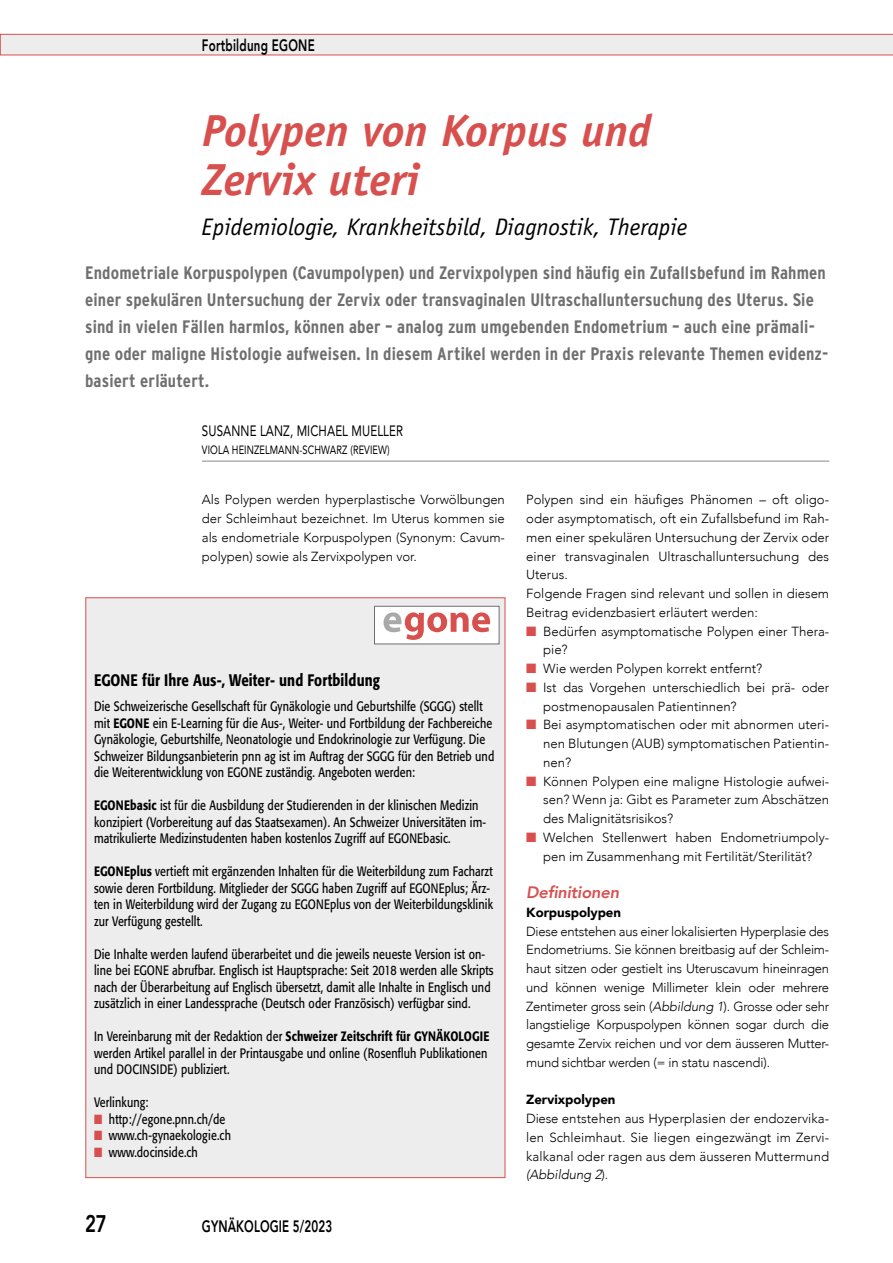
<style>
.page{position:relative;width:893px;height:1263px;background:#fff}
.page>*{position:absolute;margin:0;border:0;box-sizing:border-box;transform-origin:0 0}
.t1{font:italic 700 45px/49.5px "Officina Sans";color:#d8504e}
.t2{font:italic 24px "Officina Sans";color:#000}
.t3{font:800 24px "Avenir";color:#000;scale:.77 1}
.t4{font:700 condensed 18px/27px "Interstate";letter-spacing:.01em;color:#706f6f}
.t5{font:500 16.5px "Formata";letter-spacing:.01em;color:#000;scale:.8 1}
.t6{font:800 16.5px "Avenir";letter-spacing:.02em;color:#000;scale:.7 1}
.t7{font:italic 800 16.5px "Avenir";letter-spacing:-.01em;color:#d8504e}
.t8{font:15px "Avenir";letter-spacing:.01em;color:#000;scale:.77 1}
.t9{font:13.5px/16.5px "Formata";letter-spacing:.01em;color:#000;scale:.8 1}
.t10{font:300 13.2px/18.8px "Avenir";letter-spacing:-.005em;color:#000;text-align:justify}
.t11{font:900 13.2px "Avenir";letter-spacing:-.005em;color:#000}
.t12{font:12px "Avenir";letter-spacing:.01em;color:#000;scale:.77 1}
.s1{color:#d8504e}
.s2{font-style:italic}
.s3{font-weight:500}
</style>
<div class="page">
<svg style="left:0;top:34px;width:893px;height:21px"></svg>
<hr style="left:202px;top:461px;width:627px;height:1px;background:#878787">
<div style="left:85px;top:597px;width:420px;height:581px;background:#ededed;border:1px solid #d8504e"></div>
<div style="left:374px;top:606px;width:125px;height:38px;background:#fff"></div>
<svg style="left:383px;top:612px;width:107px;height:28px"></svg>
<div style="left:374px;top:606px;width:125px;height:38px;border:1px solid #706f6f"></div>
<p class="t6" style="left:202px;top:32px;width:163px">Fortbildung EGONE</p>
<h1 class="t1" style="left:202px;top:106px;width:451px">Polypen von Korpus und<br>Zervix uteri</h1>
<h2 class="t2" style="left:202px;top:213px;width:487px">Epidemiologie, Krankheitsbild, Diagnostik, Therapie</h2>
<p class="t4" style="left:85px;top:259px;width:745px">Endometriale Korpuspolypen (Cavumpolypen) und Zervixpolypen sind häufig ein Zufallsbefund im Rahmen einer spekulären Untersuchung der Zervix oder transvaginalen Ultraschalluntersuchung des Uterus. Sie sind in vielen Fällen harmlos, können aber – analog zum umgebenden Endometrium – auch eine prämali&shy;gne oder maligne Histologie aufweisen. In diesem Artikel werden in der Praxis relevante Themen evidenz&shy;basiert erläutert.</p>
<p class="t8" style="left:202px;top:418px;width:263px">SUSANNE LANZ, MICHAEL MUELLER</p>
<p class="t12" style="left:202px;top:441px;width:245px">VIOLA HEINZELMANN-SCHWARZ (REVIEW)</p>
<p class="t10" style="left:202px;top:490px;width:304px">Als Polypen werden hyperplastische Vorwölbungen der Schleimhaut bezeichnet. Im Uterus kommen sie als endometriale Korpuspolypen (Synonym: Cavum&shy;polypen) sowie als Zervixpolypen vor.</p>
<p class="t10" style="left:526px;top:490px;width:304px;text-align:left">Polypen sind ein häufiges Phänomen – oft oligo&shy;oder asymptomatisch, oft ein Zufallsbefund im Rah&shy;men einer spekulären Untersuchung der Zervix oder einer transvaginalen Ultraschalluntersuchung des Uterus.<br>Folgende Fragen sind relevant und sollen in diesem Beitrag evidenzbasiert erläutert werden:</p>
<p class="t10" style="left:543px;top:622px;width:287px;text-indent:-17px"><span class="s1">■</span> Bedürfen asymptomatische Polypen einer Thera&shy;pie?</p>
<p class="t10" style="left:526px;top:659px;width:238px"><span class="s1">■</span> Wie werden Polypen korrekt entfernt?</p>
<p class="t10" style="left:543px;top:678px;width:287px;text-indent:-17px"><span class="s1">■</span> Ist das Vorgehen unterschiedlich bei prä- oder postmenopausalen Patientinnen?</p>
<p class="t10" style="left:543px;top:715px;width:287px;text-indent:-17px"><span class="s1">■</span> Bei asymptomatischen oder mit abnormen uteri&shy;nen Blutungen (AUB) symptomatischen Patientin&shy;nen?</p>
<p class="t10" style="left:543px;top:772px;width:287px;text-indent:-17px"><span class="s1">■</span> Können Polypen eine maligne Histologie aufwei&shy;sen? Wenn ja: Gibt es Parameter zum Abschätzen des Malignitätsrisikos?</p>
<p class="t10" style="left:526px;top:828px;width:304px;text-align:center"><span class="s1">■</span> Welchen Stellenwert haben Endometriumpoly&shy;pen im Zusammenhang mit Fertilität/Sterilität?</p>
<p class="t7" style="left:526px;top:883px;width:95px">Definitionen</p>
<p class="t11" style="left:526px;top:901px;width:96px">Korpuspolypen</p>
<p class="t10" style="left:526px;top:922px;width:304px">Diese entstehen aus einer lokalisierten Hyperplasie des Endometriums. Sie können breitbasig auf der Schleim&shy;haut sitzen oder gestielt ins Uteruscavum hineinragen und können wenige Millimeter klein oder mehrere Zentimeter gross sein (<span class="s2">Abbildung 1</span>). Grosse oder sehr langstielige Korpuspolypen können sogar durch die gesamte Zervix reichen und vor dem äusseren Mutter&shy;mund sichtbar werden (= in statu nascendi).</p>
<p class="t11" style="left:526px;top:1088px;width:91px">Zervixpolypen</p>
<p class="t10" style="left:526px;top:1109px;width:304px">Diese entstehen aus Hyperplasien der endozervika&shy;len Schleimhaut. Sie liegen eingezwängt im Zervi&shy;kalkanal oder ragen aus dem äusseren Muttermund <span class="s2">(Abbildung 2</span>).</p>
<p class="t5" style="left:94px;top:670px;width:359px">EGONE für Ihre Aus-, Weiter- und Fortbildung</p>
<p class="t9" style="left:94px;top:698px;width:502px">Die Schweizerische Gesellschaft für Gynäkologie und Geburtshilfe (SGGG) stellt mit <span class="s3">EGONE</span> ein E-Learning für die Aus-, Weiter- und Fortbildung der Fachbereiche Gynäkologie, Geburtshilfe, Neonatologie und Endokrinologie zur Verfügung. Die Schweizer Bildungsanbieterin pnn ag ist im Auftrag der SGGG für den Betrieb und die Weiterentwicklung von EGONE zuständig. Angeboten werden:</p>
<p class="t9" style="left:94px;top:797px;width:491px"><span class="s3">EGONEbasic</span> ist für die Ausbildung der Studierenden in der klinischen Medizin konzipiert (Vorbereitung auf das Staatsexamen). An Schweizer Universitäten im&shy;matrikulierte Medizinstudenten haben kostenlos Zugriff auf EGONEbasic.</p>
<p class="t9" style="left:94px;top:863px;width:500px"><span class="s3">EGONEplus</span> vertieft mit ergänzenden Inhalten für die Weiterbildung zum Facharzt sowie deren Fortbildung. Mitglieder der SGGG haben Zugriff auf EGONEplus; Ärz&shy;ten in Weiterbildung wird der Zugang zu EGONEplus von der Weiterbildungsklinik zur Verfügung gestellt.</p>
<p class="t9" style="left:94px;top:945px;width:501px">Die Inhalte werden laufend überarbeitet und die jeweils neueste Version ist on&shy;line bei EGONE abrufbar. Englisch ist Hauptsprache: Seit 2018 werden alle Skripts nach der Überarbeitung auf Englisch übersetzt, damit alle Inhalte in Englisch und zusätzlich in einer Landessprache (Deutsch oder Französisch) verfügbar sind.</p>
<p class="t9" style="left:94px;top:1028px;width:496px">In Vereinbarung mit der Redaktion der <span class="s3">Schweizer Zeitschrift für GYNÄKOLOGIE </span>werden Artikel parallel in der Printausgabe und online (Rosenfluh Publikationen und DOCINSIDE) publiziert.</p>
<p class="t9" style="left:94px;top:1094px;width:70px">Verlinkung:</p>
<p class="t9" style="left:94px;top:1110px;width:166px"><span class="s1">■</span> http://egone.pnn.ch/de</p>
<p class="t9" style="left:94px;top:1127px;width:173px"><span class="s1">■</span> www.ch-gynaekologie.ch</p>
<p class="t9" style="left:94px;top:1143px;width:131px"><span class="s1">■</span> www.docinside.ch</p>
<h2 class="t3" style="left:85px;top:1205px;width:30px">27</h2>
<p class="t6" style="left:202px;top:1213px;width:188px">GYNÄKOLOGIE 5/2023</p>
</div>
